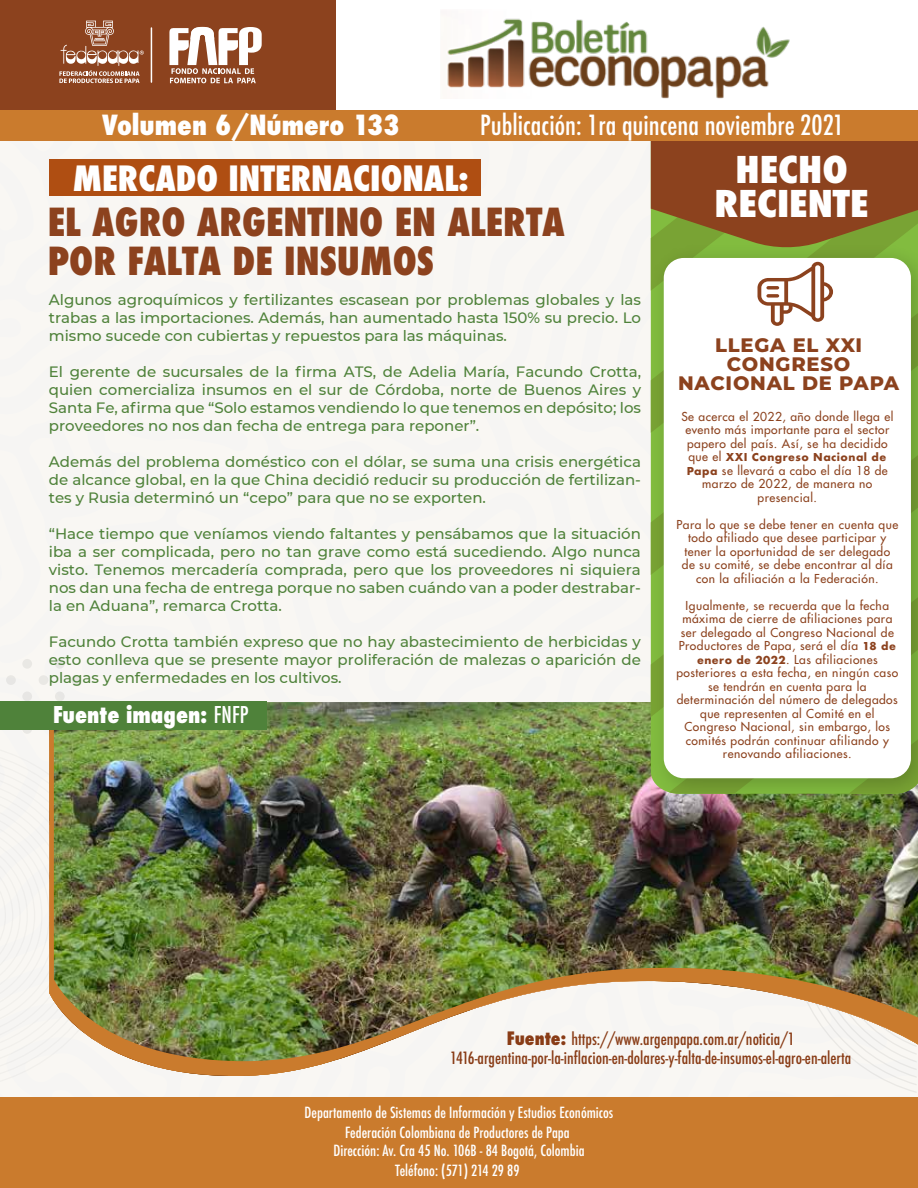
<style>
.page{position:relative;width:918px;height:1188px;background:#fff}
.page>*{position:absolute;margin:0;border:0;box-sizing:border-box;transform-origin:0 0}
.t1{font:800 condensed 37.65px/38.8px "Futura";color:#8c421e}
.t2{font:800 condensed 35.85px/34px "Futura";color:#fff;text-align:center;scale:1.11 1}
.t3{font:800 condensed 33.9px "Futura";color:#fff}
.t4{font:500 condensed 27px "Futura";color:#fff}
.t5{font:800 condensed 27px "Futura";color:#fff}
.t6{font:800 condensed 22.5px "Futura";color:#fff}
.t7{font:800 19.5px/18.9px "Montserrat";letter-spacing:.04em;color:#8c421e;text-align:center}
.t8{font:500 condensed 16.5px/18.6px "Futura";color:#893c16;text-align:center}
.t9{font:500 15px/18px "Montserrat";color:#4f823a;text-align:justify}
.t10{font:500 condensed 15px "Futura";color:#fff}
.t11{font:12px/13.5px "Futura";letter-spacing:.04em;color:#8c421e;text-align:center}
.t12{font:12px "Futura Bld";letter-spacing:.04em;color:#8c421e}
.s1{font-weight:500}
.s2{font-family:"Futura"}
.s3{font-family:"Futura Bld"}
.s4{font-weight:800;font-size:18px}
</style>
<div class="page">
<div style="left:123px;top:140px;width:528px;height:958px;background:#f9f7f3"></div>
<div style="left:0;top:140px;width:271px;height:608px;background:#f9f7f3"></div>
<div style="left:439px;top:1076px;width:149px;height:22px;background:#f9f7f3"></div>
<div style="left:405px;top:140px;width:168px;height:54px;background:#f9f7f3"></div>
<svg style="left:588px;top:1076px;width:330px;height:22px;fill:#f9f7f3"></svg>
<svg style="left:292px;top:1076px;width:53px;height:22px"></svg>
<div style="left:0;top:748px;width:123px;height:350px;background:#f6f5f3"></div>
<div style="left:71px;top:656px;width:89px;height:29px;background:#f7f6f3"></div>
<div style="left:39px;top:675px;width:9px;height:10px;background:#e9e8e4;border-radius:50%"></div>
<div style="left:22px;top:692px;width:10px;height:9px;background:#e7e6e4;border-radius:50%"></div>
<div style="left:55px;top:692px;width:10px;height:9px;background:#e7e6e4;border-radius:50%"></div>
<div style="left:22px;top:659px;width:10px;height:10px;background:#e9e8e4;border-radius:50%"></div>
<div style="left:55px;top:659px;width:10px;height:10px;background:#e7e6e4;border-radius:50%"></div>
<div style="left:22px;top:724px;width:10px;height:10px;background:#e9e8e4;border-radius:50%"></div>
<svg style="left:6px;top:675px;width:10px;height:10px"></svg>
<div style="left:0;top:0;width:337px;height:110px;background:#8c421e"></div>
<svg style="left:0;top:20px;width:262px;height:169px"></svg>
<div style="left:49px;top:159px;width:432px;height:37px;background:#af4e12"></div>
<div style="left:0;top:1098px;width:918px;height:90px;background:#ca7b2d"></div>
<img style="left:447px;top:18px;width:204px;height:70px">
<svg style="left:49px;top:730px;width:716px;height:346px;fill:#f6f5f3"></svg>
<img style="left:54px;top:702px;width:711px;height:359px">
<div style="left:0;top:702px;width:266px;height:28px;background:#4f823a"></div>
<img style="left:765px;top:808px;width:153px;height:285px">
<img style="left:642px;top:237px;width:276px;height:571px">
<div style="left:664px;top:258px;width:247px;height:520px;background:#fff;border-radius:20px"></div>
<svg style="left:651px;top:26px;width:267px;height:300px"></svg>
<div style="left:0;top:110px;width:918px;height:30px;background:#ca7b2d"></div>
<h3 class="t5" style="left:102px;top:107px;width:299px">Volumen 6/Número 133</h3>
<h3 class="t4" style="left:480px;top:108px;width:365px">Publicación: 1ra quincena noviembre 2021</h3>
<h3 class="t3" style="left:73px;top:156px;width:397px">MERCADO INTERNACIONAL:</h3>
<h1 class="t1" style="left:48px;top:203px;width:519px">EL AGRO ARGENTINO EN ALERTA<br>POR FALTA DE INSUMOS</h1>
<p class="t9" style="left:49px;top:290px;width:594px">Algunos agroquímicos y fertilizantes escasean por problemas globales y las trabas a las importaciones. Además, han aumentado hasta 150% su precio. Lo mismo sucede con cubiertas y repuestos para las máquinas.</p>
<p class="t9" style="left:49px;top:362px;width:594px">El gerente de sucursales de la firma ATS, de Adelia María, Facundo Crotta, quien comercializa insumos en el sur de Córdoba, norte de Buenos Aires y Santa Fe, afirma que “Solo estamos vendiendo lo que tenemos en depósito; los proveedores no nos dan fecha de entrega para reponer”.</p>
<p class="t9" style="left:49px;top:452px;width:594px">Además del problema doméstico con el dólar, se suma una crisis energética de alcance global, en la que China decidió reducir su producción de fertilizan&shy;tes y Rusia determinó un “cepo” para que no se exporten.</p>
<p class="t9" style="left:49px;top:524px;width:594px">“Hace tiempo que veníamos viendo faltantes y pensábamos que la situación iba a ser complicada, pero no tan grave como está sucediendo. Algo nunca visto. Tenemos mercadería comprada, pero que los proveedores ni siquiera nos dan una fecha de entrega porque no saben cuándo van a poder destrabar&shy;la en Aduana”, remarca Crotta.</p>
<p class="t9" style="left:49px;top:632px;width:593px">Facundo Crotta también expreso que no hay abastecimiento de herbicidas y esto conlleva que se presente mayor proliferación de malezas o aparición de plagas y enfermedades en los cultivos.</p>
<h3 class="t6" style="left:53px;top:699px;width:197px">Fuente imagen: <span class="s1">FNFP</span></h3>
<h2 class="t2" style="left:715px;top:153px;width:140px">HECHO<br>RECIENTE</h2>
<h3 class="t7" style="left:678px;top:335px;width:223px">LLEGA EL XXI<br>CONGRESO<br>NACIONAL DE PAPA</h3>
<p class="t11" style="left:681px;top:410px;width:214px">Se acerca el 2022, año donde llega el evento más importante para el sector papero del país. Así, se ha decidido</p>
<p class="t12" style="left:688px;top:449px;width:199px"><span class="s2">que el</span> XXI Congreso Nacional de</p>
<p class="t11" style="left:687px;top:464px;width:202px"><span class="s3">Papa</span> se llevará a cabo el día 18 de marzo de 2022, de manera no presencial.</p>
<p class="t11" style="left:676px;top:518px;width:223px">Para lo que se debe tener en cuenta que todo afiliado que desee participar y tener la oportunidad de ser delegado<br>de su comité, se debe encontrar al día con la afiliación a la Federación.</p>
<p class="t11" style="left:676px;top:599px;width:223px">Igualmente, se recuerda que la fecha máxima de cierre de afiliaciones para ser delegado al Congreso Nacional de Productores de Papa, será el día <span class="s3">18 de enero de 2022</span>. Las afiliaciones posteriores a esta fecha, en ningún caso se tendrán en cuenta para la determinación del número de delegados que representen al Comité en el Congreso Nacional, sin embargo, los comités podrán continuar afiliando y renovando afiliaciones.</p>
<p class="t8" style="left:450px;top:1030px;width:403px"><span class="s4">Fuente:</span> https://www.argenpapa.com.ar/noticia/1<br>1416-argentina-por-la-inflacion-en-dolares-y-falta-de-insumos-el-agro-en-alerta</p>
<p class="t10" style="left:305px;top:1103px;width:310px">Departamento de Sistemas de Información y Estudios Económicos</p>
<p class="t10" style="left:345px;top:1123px;width:226px">Federación Colombiana de Productores de Papa</p>
<p class="t10" style="left:333px;top:1141px;width:253px">Dirección: Av. Cra 45 No. 106B - 84 Bogotá, Colombia</p>
<p class="t10" style="left:395px;top:1160px;width:126px">Teléfono: (571) 214 29 89</p>
</div>
